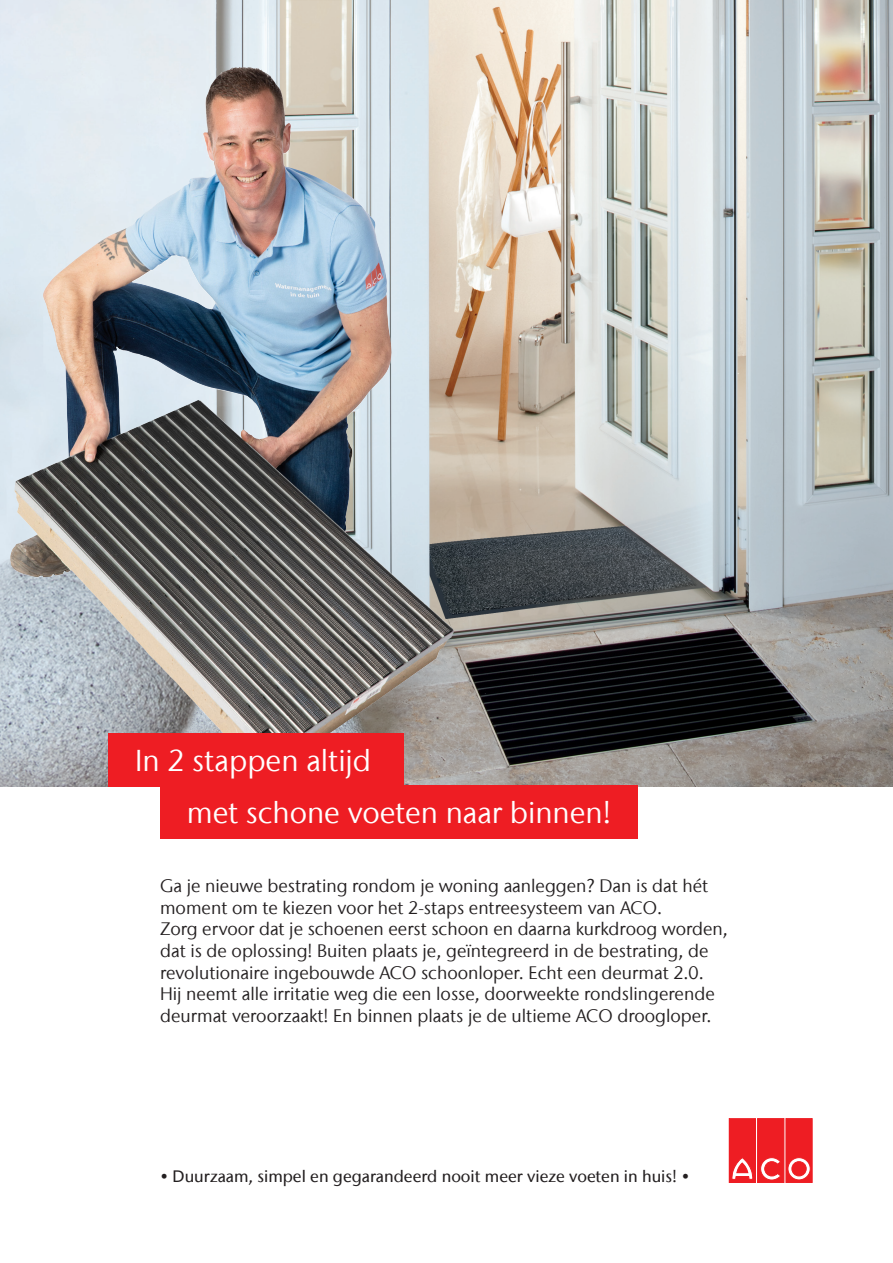
<style>
.page{position:relative;width:893px;height:1263px;background:#fff}
.page>*{position:absolute;margin:0;border:0;box-sizing:border-box;transform-origin:0 0}
.Title_Cluster_Red{font:30px "Stone Sans IIITC Com";color:#fff}
.t1{font:18px/21.6px "Stone Sans IIITC Com";color:#231f20}
.t2{font:500 16.5px "Stone Sans IIITC Com";color:#231f20}
</style>
<div class="page">
<img style="left:0;top:0;width:893px;height:786px">
<img style="left:10px;top:67px;width:247px;height:703px">
<div style="left:160px;top:786px;width:478px;height:53px;background:#ee1d23"></div>
<div style="left:108px;top:733px;width:296px;height:53px;background:#ee1d23"></div>
<div style="left:729px;top:1118px;width:26px;height:64px;background:#ee1d23"></div>
<svg style="left:732px;top:1158px;width:21px;height:21px"></svg>
<div style="left:786px;top:1118px;width:26px;height:64px;background:#ee1d23"></div>
<svg style="left:788px;top:1158px;width:22px;height:22px"></svg>
<div style="left:788px;top:1157px;width:22px;height:23px;border:1px solid #ee1d23;border-radius:50%"></div>
<div style="left:792px;top:1161px;width:14px;height:15px;background:#ee1d23;border-radius:50%"></div>
<div style="left:792px;top:1161px;width:14px;height:15px;border:1px solid #ee1d23;border-radius:50%"></div>
<div style="left:757px;top:1118px;width:27px;height:64px;background:#ee1d23"></div>
<svg style="left:760px;top:1157px;width:20px;height:23px"></svg>
<p class="Title_Cluster_Red" style="left:135px;top:741px;width:238px">In 2 stappen altijd</p>
<p class="Title_Cluster_Red" style="left:187px;top:794px;width:426px">met schone voeten naar binnen!</p>
<p class="t1" style="left:160px;top:875px;width:549px">Ga je nieuwe bestrating rondom je woning aanleggen? Dan is dat hét moment om te kiezen voor het 2-staps entreesysteem van ACO.</p>
<p class="t1" style="left:160px;top:918px;width:569px">Zorg ervoor dat je schoenen eerst schoon en daarna kurkdroog worden, dat is de oplossing! Buiten plaats je, geïntegreerd in de bestrating, de revolutionaire ingebouwde ACO schoonloper. Echt een deurmat 2.0.<br>Hij neemt alle irritatie weg die een losse, doorweekte rondslingerende deurmat veroorzaakt! En binnen plaats je de ultieme ACO droogloper.</p>
<p class="t2" style="left:160px;top:1166px;width:531px">• Duurzaam, simpel en gegarandeerd nooit meer vieze voeten in huis! •</p>
</div>
